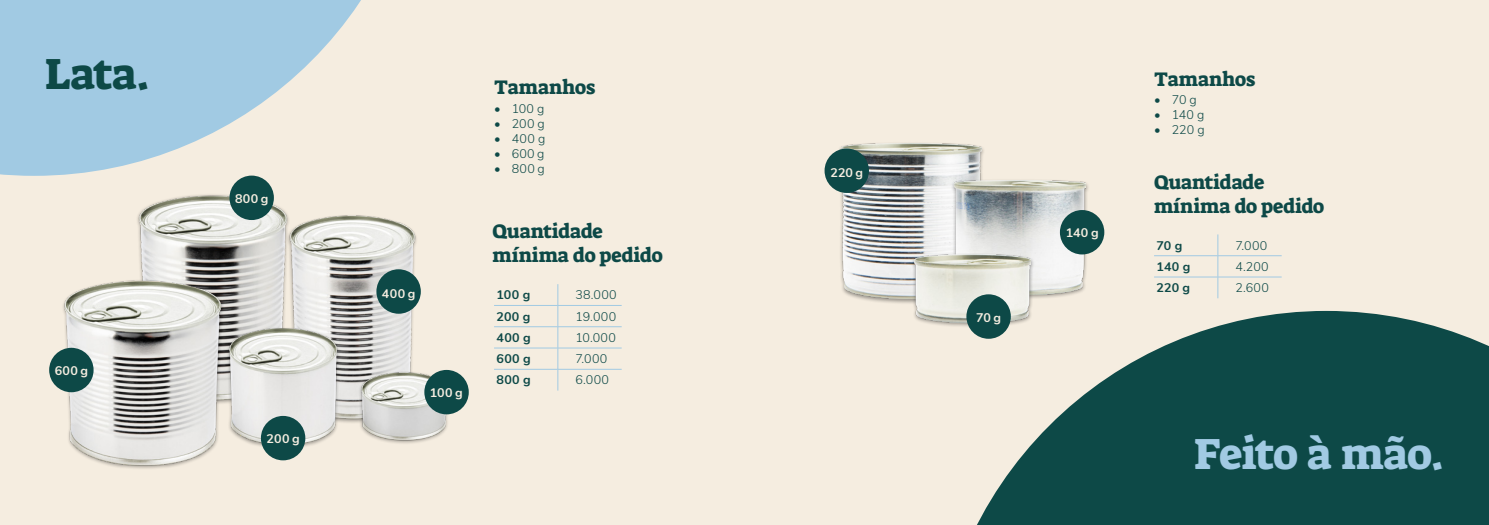
<style>
.page{position:relative;width:1489px;height:525px;background:#fff}
.page>*{position:absolute;margin:0;border:0;box-sizing:border-box;transform-origin:0 0}
.t1{font:44.38px "Suez One";letter-spacing:-.02em;color:#a1cae3}
.t2{font:44.38px "Suez One";color:#0d4947}
.t3{font:20px/24px "Suez One";letter-spacing:-.005em;color:#0d4947}
.t4{font:300 12.5px "Nunito";letter-spacing:.025em;color:#0d4947}
.t5{font:700 12.5px "Nunito";letter-spacing:.025em;color:#0d4947}
.t6{font:700 12.5px "Nunito";letter-spacing:.025em;color:#f5ede0}
</style>
<div class="page">
<div style="left:0;top:0;width:1488px;height:524px;background:#f5ede0"></div>
<svg style="left:0;top:0;width:361px;height:176px;fill:#a1cae3"></svg>
<hr style="left:558px;top:326px;width:63px;height:1px;background:#a1cae3">
<hr style="left:558px;top:347px;width:63px;height:1px;background:#a1cae3">
<hr style="left:558px;top:369px;width:63px;height:1px;background:#a1cae3">
<hr style="left:558px;top:305px;width:63px;height:1px;background:#a1cae3">
<img style="left:137px;top:196px;width:52px;height:29px">
<img style="left:189px;top:192px;width:386px;height:178px">
<img style="left:403px;top:266px;width:162px;height:178px">
<img style="left:49px;top:225px;width:298px;height:229px">
<img style="left:81px;top:227px;width:322px;height:242px">
<div style="left:424px;top:370px;width:45px;height:44px;background:#0d4947;border-radius:50%"></div>
<div style="left:376px;top:269px;width:45px;height:44px;background:#0d4947;border-radius:50%"></div>
<div style="left:229px;top:175px;width:45px;height:45px;background:#0d4947;border-radius:50%"></div>
<div style="left:49px;top:347px;width:45px;height:45px;background:#0d4947;border-radius:50%"></div>
<div style="left:261px;top:415px;width:44px;height:45px;background:#0d4947;border-radius:50%"></div>
<hr style="left:1153px;top:255px;width:64px;height:1px;background:#a1cae3">
<hr style="left:1217px;top:255px;width:64px;height:1px;background:#a1cae3">
<svg style="left:1217px;top:234px;width:1px;height:64px"></svg>
<hr style="left:1153px;top:276px;width:64px;height:1px;background:#a1cae3">
<hr style="left:1217px;top:276px;width:64px;height:1px;background:#a1cae3">
<svg style="left:969px;top:311px;width:519px;height:213px;fill:#0d4947"></svg>
<div style="left:837px;top:141px;width:148px;height:163px;background:#000;opacity:.38"></div>
<img style="left:841px;top:143px;width:140px;height:155px">
<div style="left:951px;top:178px;width:138px;height:121px;background:#000;opacity:.38"></div>
<img style="left:954px;top:180px;width:131px;height:114px">
<div style="left:910px;top:252px;width:124px;height:75px;background:#000;opacity:.38"></div>
<img style="left:914px;top:254px;width:116px;height:68px">
<div style="left:824px;top:148px;width:45px;height:45px;background:#0d4947;border-radius:50%"></div>
<div style="left:1059px;top:210px;width:45px;height:44px;background:#0d4947;border-radius:50%"></div>
<div style="left:966px;top:294px;width:44px;height:44px;background:#0d4947;border-radius:50%"></div>
<h1 class="t2" style="left:45px;top:45px;width:106px">Lata.</h1>
<p class="t6" style="left:55px;top:361px;width:35px">600 g</p>
<p class="t6" style="left:235px;top:189px;width:35px">800 g</p>
<p class="t6" style="left:267px;top:429px;width:34px">200 g</p>
<p class="t6" style="left:382px;top:284px;width:35px">400 g</p>
<p class="t6" style="left:430px;top:383px;width:34px">100 g</p>
<h2 class="t3" style="left:494px;top:76px;width:103px">Tamanhos</h2>
<p class="t4" style="left:494px;top:99px;width:52px">• 100 g</p>
<p class="t4" style="left:494px;top:114px;width:52px">• 200 g</p>
<p class="t4" style="left:494px;top:129px;width:53px">• 400 g</p>
<p class="t4" style="left:494px;top:144px;width:52px">• 600 g</p>
<p class="t4" style="left:494px;top:159px;width:52px">• 800 g</p>
<h2 class="t3" style="left:492px;top:219px;width:172px">Quantidade mínima do pedido</h2>
<p class="t5" style="left:496px;top:285px;width:35px">100 g</p>
<p class="t4" style="left:575px;top:286px;width:43px">38.000</p>
<p class="t5" style="left:496px;top:307px;width:35px">200 g</p>
<p class="t4" style="left:575px;top:307px;width:42px">19.000</p>
<p class="t5" style="left:496px;top:328px;width:36px">400 g</p>
<p class="t4" style="left:575px;top:328px;width:42px">10.000</p>
<p class="t5" style="left:496px;top:349px;width:36px">600 g</p>
<p class="t4" style="left:575px;top:349px;width:33px">7.000</p>
<p class="t5" style="left:496px;top:370px;width:36px">800 g</p>
<p class="t4" style="left:575px;top:371px;width:35px">6.000</p>
<p class="t6" style="left:830px;top:163px;width:34px">220 g</p>
<p class="t6" style="left:976px;top:308px;width:26px">70 g</p>
<p class="t6" style="left:1065px;top:223px;width:34px">140 g</p>
<h2 class="t3" style="left:1153px;top:67px;width:103px">Tamanhos</h2>
<p class="t4" style="left:1153px;top:90px;width:44px">• 70 g</p>
<p class="t4" style="left:1153px;top:105px;width:52px">• 140 g</p>
<p class="t4" style="left:1153px;top:120px;width:52px">• 220 g</p>
<h2 class="t3" style="left:1153px;top:170px;width:172px">Quantidade mínima do pedido</h2>
<p class="t5" style="left:1156px;top:236px;width:27px">70 g</p>
<p class="t4" style="left:1235px;top:236px;width:33px">7.000</p>
<p class="t5" style="left:1156px;top:257px;width:35px">140 g</p>
<p class="t4" style="left:1235px;top:257px;width:35px">4.200</p>
<p class="t5" style="left:1156px;top:278px;width:35px">220 g</p>
<p class="t4" style="left:1235px;top:278px;width:35px">2.600</p>
<h1 class="t1" style="left:1194px;top:425px;width:251px">Feito à mão.</h1>
</div>
